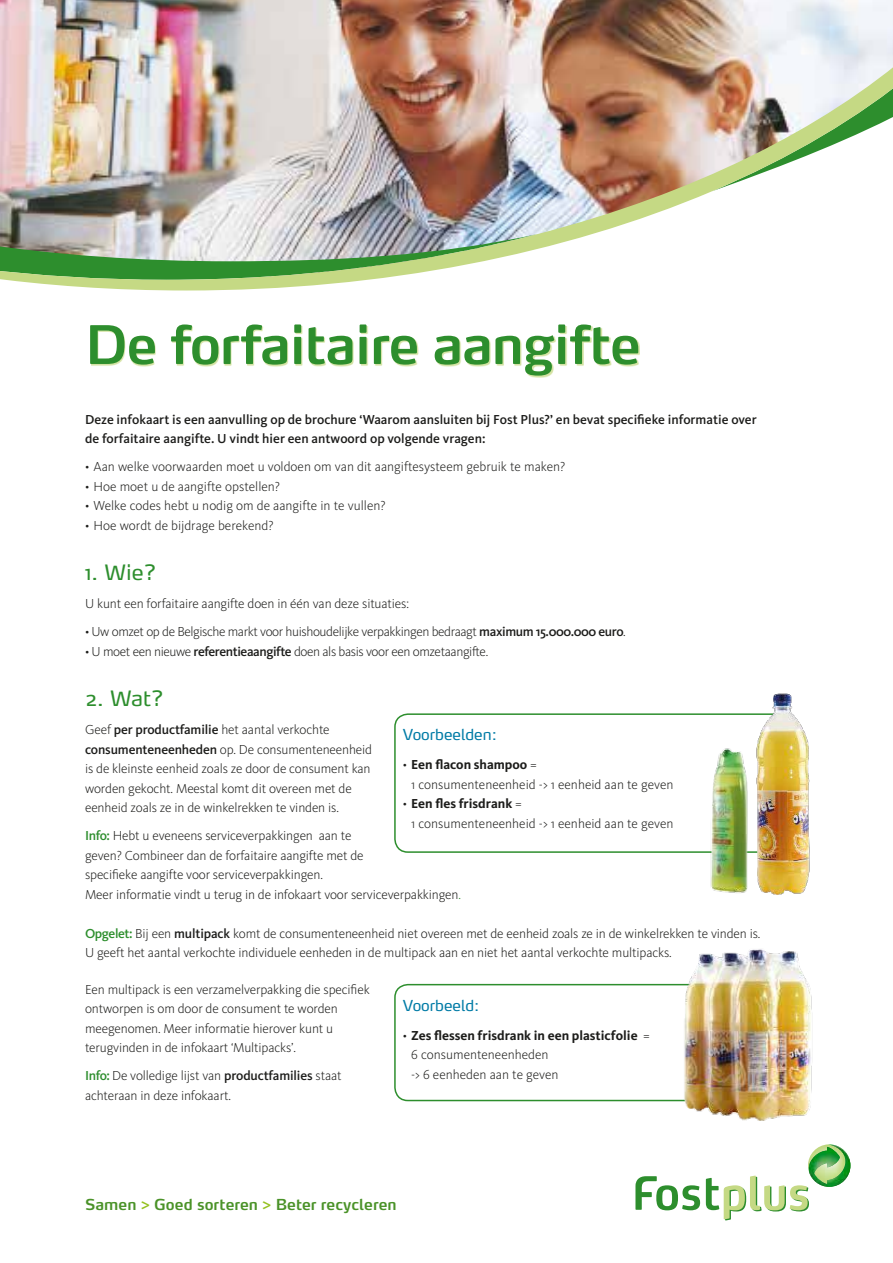
<style>
.page{position:relative;width:893px;height:1263px;background:#fff}
.page>*{position:absolute;margin:0;border:0;box-sizing:border-box;transform-origin:0 0}
.t1{font:600 52.5px "Max Pro";letter-spacing:-.02em;color:#2d8e2d}
.t2{font:21px "Max Pro";color:#2d8e2d}
.t3{font:600 15px "Max Pro";color:#4a9228}
.t4{font:15px "Max Pro";color:#007ba6}
.t5{font:300 13.5px/19.5px "Kievit Pro";letter-spacing:-.01em;color:#1d1d1b}
.t6{font:500 13.5px/19.5px "Kievit Pro";color:#1d1d1b}
.t7{font:300 13.5px "Kievit Pro";letter-spacing:-.03em;color:#1d1d1b}
.s1{font-weight:500}
.s2{font-weight:500;color:#2d8e2d}
.s3{color:#2d8e2d}
.s4{font-weight:700}
.s5{color:#95c11f}
</style>
<div class="page">
<img style="left:0;top:0;width:893px;height:50px">
<img style="left:0;top:50px;width:893px;height:240px">
<div style="left:92px;top:326px;width:548px;height:51px;background:#c5d984;opacity:.75"></div>
<svg style="left:635px;top:1144px;width:215px;height:76px"></svg>
<div style="left:394px;top:713px;width:395px;height:140px;border:2px solid #2d8e2d;border-radius:13px"></div>
<div style="left:394px;top:984px;width:404px;height:117px;border:2px solid #2d8e2d;border-radius:13px"></div>
<img style="left:701px;top:748px;width:37px;height:145px">
<img style="left:738px;top:693px;width:72px;height:202px">
<img style="left:672px;top:949px;width:140px;height:172px">
<h1 class="t1" style="left:85px;top:311px;width:557px">De forfaitaire aangifte</h1>
<p class="t6" style="left:85px;top:409px;width:673px">Deze infokaart is een aanvulling op de brochure ‘Waarom aansluiten bij Fost Plus?’ en bevat specifieke informatie over de forfaitaire aangifte. U vindt hier een antwoord op volgende vragen:</p>
<p class="t5" style="left:85px;top:457px;width:482px">• Aan welke voorwaarden moet u voldoen om van dit aangiftesysteem gebruik te maken?</p>
<p class="t5" style="left:85px;top:476px;width:197px">• Hoe moet u de aangifte opstellen?</p>
<p class="t5" style="left:85px;top:496px;width:302px">• Welke codes hebt u nodig om de aangifte in te vullen?</p>
<p class="t5" style="left:85px;top:515px;width:190px">• Hoe wordt de bijdrage berekend?</p>
<h2 class="t2" style="left:85px;top:559px;width:73px">1. Wie?</h2>
<p class="t5" style="left:85px;top:594px;width:325px">U kunt een forfaitaire aangifte doen in één van deze situaties:</p>
<p class="t7" style="left:85px;top:623px;width:542px">• Uw omzet op de Belgische markt voor huishoudelijke verpakkingen bedraagt <span class="s1">maximum 15.000.000 euro</span>.</p>
<p class="t7" style="left:85px;top:643px;width:405px">• U moet een nieuwe <span class="s1">referentieaangifte</span> doen als basis voor een omzetaangifte.</p>
<h2 class="t2" style="left:85px;top:685px;width:80px">2. Wat?</h2>
<p class="t5" style="left:85px;top:720px;width:289px">Geef <span class="s1">per productfamilie</span> het aantal verkochte <span class="s1">consumenteneenheden</span> op. De consumenteneenheid is de kleinste eenheid zoals ze door de consument kan worden gekocht. Meestal komt dit overeen met de eenheid zoals ze in de winkelrekken te vinden is.</p>
<p class="t5" style="left:85px;top:826px;width:378px"><span class="s2">Info:</span> Hebt u eveneens serviceverpakkingen aan te<br>geven? Combineer dan de forfaitaire aangifte met de<br>specifieke aangifte voor serviceverpakkingen.<br>Meer informatie vindt u terug in de infokaart voor serviceverpakkingen<span class="s3">.</span></p>
<p class="t5" style="left:85px;top:923px;width:677px"><span class="s2">Opgelet:</span> Bij een <span class="s1">multipack</span> komt de consumenteneenheid niet overeen met de eenheid zoals ze in de winkelrekken te vinden is.<br>U geeft het aantal verkochte individuele eenheden in de multipack aan en niet het aantal verkochte multipacks.</p>
<p class="t5" style="left:85px;top:979px;width:286px">Een multipack is een verzamelverpakking die specifiek ontworpen is om door de consument te worden meegenomen. Meer informatie hierover kunt u terugvinden in de infokaart ‘Multipacks’.</p>
<p class="t5" style="left:85px;top:1066px;width:258px"><span class="s2">Info:</span> De volledige lijst van <span class="s1">productfamilies</span> staat achteraan in deze infokaart.</p>
<p class="t4" style="left:403px;top:725px;width:96px">Voorbeelden:</p>
<p class="t5" style="left:411px;top:755px;width:264px;text-indent:-9px">• <span class="s4">Een flacon shampoo</span> =<br>1 consumenteneenheid -&gt; 1 eenheid aan te geven</p>
<p class="t5" style="left:411px;top:794px;width:264px;text-indent:-9px">• <span class="s4">Een fles frisdrank</span> =<br>1 consumenteneenheid -&gt; 1 eenheid aan te geven</p>
<p class="t4" style="left:403px;top:995px;width:78px">Voorbeeld:</p>
<p class="t5" style="left:411px;top:1025px;width:240px;text-indent:-9px">• <span class="s4">Zes flessen frisdrank in een plasticfolie</span> =<br>6 consumenteneenheden<br>-&gt; 6 eenheden aan te geven</p>
<p class="t3" style="left:85px;top:1194px;width:313px">Samen <span class="s5">&gt;</span> Goed sorteren <span class="s5">&gt;</span> Beter recycleren</p>
</div>
